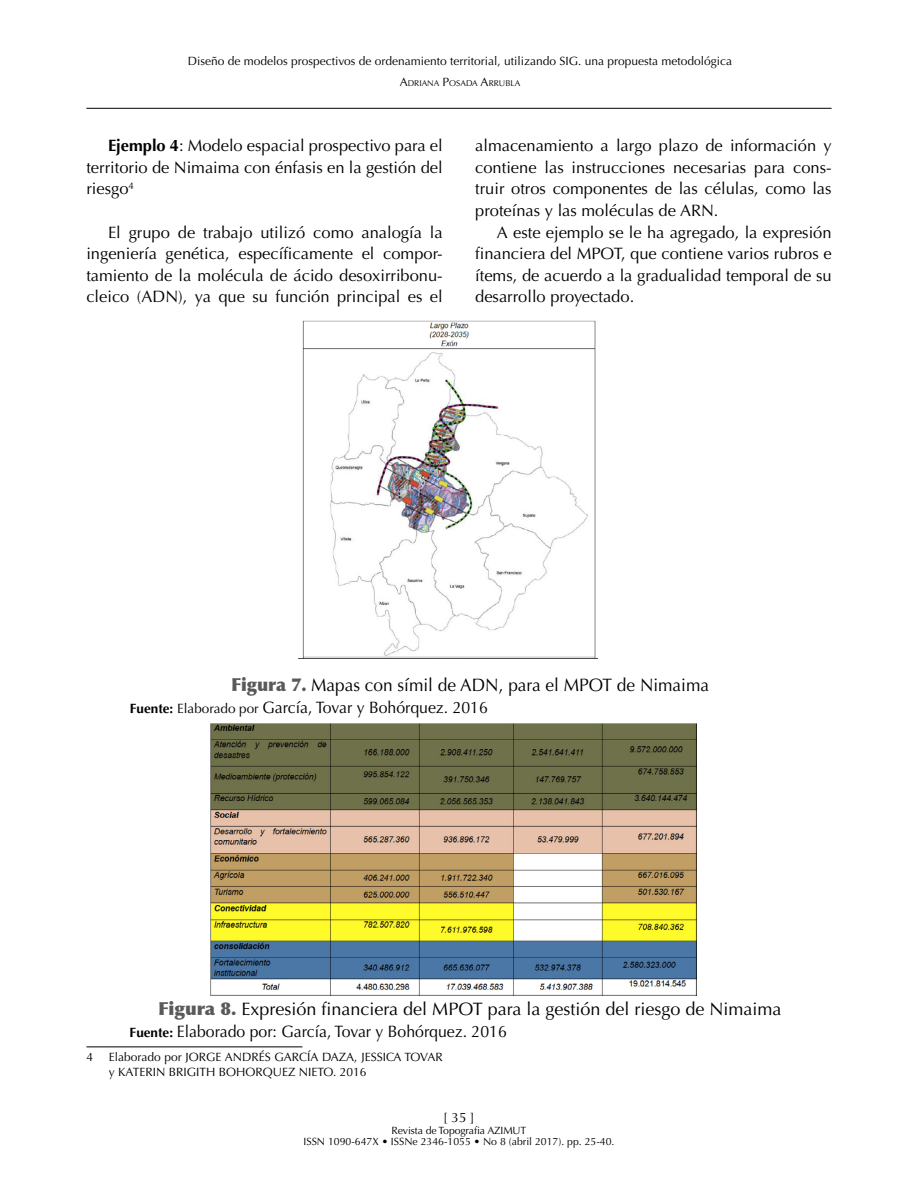
<style>
.page{position:relative;width:918px;height:1188px;background:#fff}
.page>*{position:absolute;margin:0;border:0;box-sizing:border-box;transform-origin:0 0}
.t1{font:18px "Optima LT Std";color:#000}
.t2{font:18px "Optima LT Std";color:#000;scale:.96 1}
.t3{font:16.5px/21.6px "Optima LT Std";color:#000;text-align:justify}
.t4{font:16.5px "Optima LT Std";color:#000;scale:.96 1}
.t5{font:13.5px "Optima LT Std";color:#000}
.t6{font:12px/14.4px "Optima LT Std";color:#000}
.t7{font:10.5px/10.8px "Optima LT Std";color:#000;text-align:center}
.t8{font:8.4px "Optima LT Std";color:#000}
.s1{font-size:12px}
.s2{font-weight:700}
.s3{font-weight:900;color:#58595b}
.s4{font-weight:700;font-size:13.5px}
.s5{font-size:13.5px}
</style>
<div class="page">
<hr style="left:86px;top:108px;width:746px;height:1px;background:#000">
<img style="left:302px;top:320px;width:294px;height:338px">
<img style="left:211px;top:724px;width:486px;height:272px">
<hr style="left:86px;top:1047px;width:216px;height:1px;background:#000">
<p class="t6" style="left:188px;top:54px;width:546px">Diseño de modelos prospectivos de ordenamiento territorial, utilizando SIG. una propuesta metodológica</p>
<p class="t8" style="left:400px;top:79px;width:122px"><span class="s1">A</span>DRIANA <span class="s1">P</span>OSADA <span class="s1">A</span>RRUBLA</p>
<p class="t3" style="left:86px;top:135px;width:358px;text-indent:22px"><span class="s2">Ejemplo 4</span>: Modelo espacial prospectivo para el territorio de Nimaima con énfasis en la gestión del riesgo<sup>4</sup></p>
<p class="t3" style="left:86px;top:221px;width:358px;text-indent:22px">El grupo de trabajo utilizó como analogía la ingeniería genética, específicamente el compor&shy;tamiento de la molécula de ácido desoxirribonu&shy;cleico (ADN), ya que su función principal es el</p>
<p class="t3" style="left:475px;top:135px;width:358px">almacenamiento a largo plazo de información y contiene las instrucciones necesarias para cons&shy;truir otros componentes de las células, como las proteínas y las moléculas de ARN.</p>
<p class="t3" style="left:475px;top:221px;width:358px;text-indent:22px">A este ejemplo se le ha agregado, la expresión financiera del MPOT, que contiene varios rubros e ítems, de acuerdo a la gradualidad temporal de su desarrollo proyectado.</p>
<p class="t2" style="left:231px;top:675px;width:500px"><span class="s3">Figura 7.</span> Mapas con símil de ADN, para el MPOT de Nimaima</p>
<p class="t4" style="left:130px;top:698px;width:374px"><span class="s4">Fuente:</span> <span class="s5">Elaborado por</span> García, Tovar y Bohórquez. 2016</p>
<p class="t1" style="left:158px;top:999px;width:625px"><span class="s3">Figura 8.</span> Expresión financiera del MPOT para la gestión del riesgo de Nimaima</p>
<p class="t4" style="left:130px;top:1022px;width:394px"><span class="s4">Fuente:</span> Elaborado por: García, Tovar y Bohórquez. 2016</p>
<p class="t6" style="left:86px;top:1050px;width:8px">4</p>
<p class="t6" style="left:109px;top:1050px;width:335px">Elaborado por JORGE ANDRÉS GARCÍA DAZA, JESSICA TOVAR y KATERIN BRIGITH BOHORQUEZ NIETO. 2016</p>
<p class="t5" style="left:443px;top:1110px;width:33px">[ 35 ]</p>
<p class="t7" style="left:304px;top:1125px;width:312px">Revista de Topografia AZIMUT<br>ISSN 1090-647X • ISSNe 2346-1055 • No 8 (abril 2017). pp. 25-40.</p>
</div>
